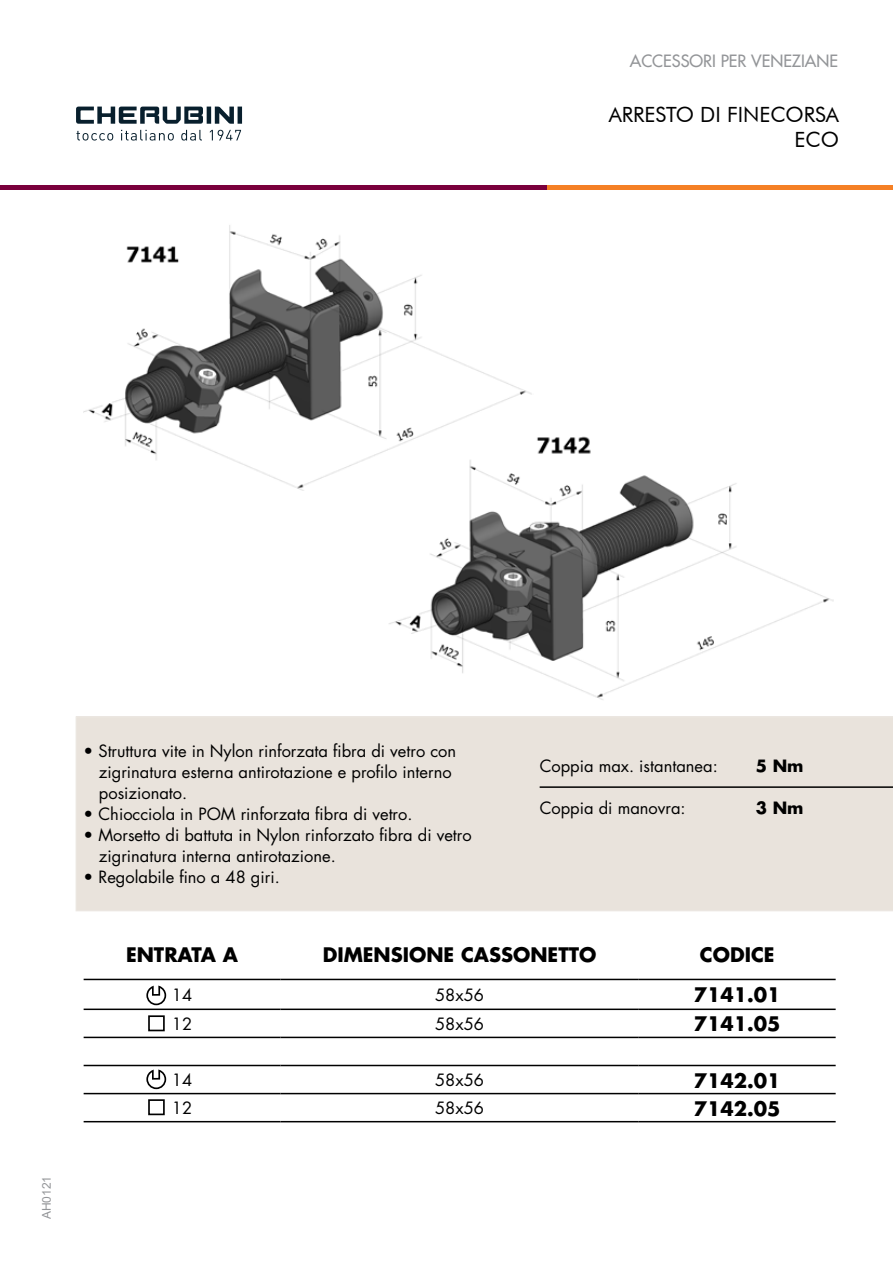
<style>
.page{position:relative;width:893px;height:1263px;background:#fff}
.page>*{position:absolute;margin:0;border:0;box-sizing:border-box;transform-origin:0 0}
.t1{font:21px/25.2px "Futura BT";color:#000;text-align:right}
.t2{font:700 19.5px "Futura Std";color:#000}
.t3{font:16.5px/21px "Futura Std";color:#000}
.t4{font:500 16.5px "Futura Std";color:#939598}
.t5{font:700 16.5px "Futura Std";color:#000}
.t6{font:12px "Arial";color:#939598}
</style>
<div class="page">
<div style="left:76px;top:717px;width:816px;height:194px;background:#e9e3dc"></div>
<svg style="left:76px;top:131px;width:37px;height:10px"></svg>
<svg style="left:121px;top:130px;width:53px;height:11px"></svg>
<svg style="left:181px;top:130px;width:21px;height:11px"></svg>
<svg style="left:210px;top:130px;width:31px;height:10px"></svg>
<hr style="left:238px;top:107px;width:4px;height:17px;background:#081f2d">
<hr style="left:207px;top:107px;width:4px;height:17px;background:#081f2d">
<svg style="left:215px;top:107px;width:19px;height:17px"></svg>
<svg style="left:76px;top:107px;width:127px;height:17px"></svg>
<hr style="left:546px;top:185px;width:346px;height:4px;background:#f58025">
<hr style="left:0;top:185px;width:546px;height:4px;background:#7a003c">
<hr style="left:84px;top:979px;width:196px;height:1px;background:#000">
<hr style="left:280px;top:979px;width:359px;height:1px;background:#000">
<hr style="left:639px;top:979px;width:197px;height:1px;background:#000">
<hr style="left:84px;top:1008px;width:196px;height:2px;background:#000">
<hr style="left:280px;top:1008px;width:359px;height:2px;background:#000">
<hr style="left:639px;top:1008px;width:197px;height:2px;background:#000">
<hr style="left:84px;top:1037px;width:196px;height:1px;background:#000">
<hr style="left:280px;top:1037px;width:359px;height:1px;background:#000">
<hr style="left:639px;top:1037px;width:197px;height:1px;background:#000">
<hr style="left:84px;top:1065px;width:196px;height:1px;background:#000">
<hr style="left:280px;top:1065px;width:359px;height:1px;background:#000">
<hr style="left:639px;top:1065px;width:197px;height:1px;background:#000">
<hr style="left:84px;top:1093px;width:196px;height:1px;background:#000">
<hr style="left:280px;top:1093px;width:359px;height:1px;background:#000">
<hr style="left:639px;top:1093px;width:197px;height:1px;background:#000">
<hr style="left:84px;top:1121px;width:196px;height:1px;background:#000">
<hr style="left:280px;top:1121px;width:359px;height:1px;background:#000">
<hr style="left:639px;top:1121px;width:197px;height:1px;background:#000">
<div style="left:148px;top:1015px;width:17px;height:16px;border:2px solid #000"></div>
<svg style="left:146px;top:985px;width:21px;height:21px"></svg>
<div style="left:148px;top:1099px;width:17px;height:16px;border:2px solid #000"></div>
<svg style="left:146px;top:1069px;width:21px;height:21px"></svg>
<hr style="left:540px;top:786px;width:353px;height:2px;background:#000">
<img style="left:84px;top:225px;width:448px;height:266px">
<img style="left:386px;top:433px;width:448px;height:267px">
<p class="t4" style="left:630px;top:50px;width:210px">ACCESSORI PER VENEZIANE</p>
<p class="t1" style="left:609px;top:101px;width:232px">ARRESTO DI FINECORSA<br>ECO</p>
<p class="t6" style="left:38px;top:1219px;width:45px;rotate:-90deg">AH0121</p>
<p class="t3" style="left:99px;top:741px;width:359px;text-indent:-15px">• Struttura vite in Nylon rinforzata fibra di vetro con zigrinatura esterna antirotazione e profilo interno posizionato.</p>
<p class="t3" style="left:84px;top:804px;width:330px">• Chiocciola in POM rinforzata fibra di vetro.</p>
<p class="t3" style="left:99px;top:825px;width:374px;text-indent:-15px">• Morsetto di battuta in Nylon rinforzato fibra di vetro zigrinatura interna antirotazione.</p>
<p class="t3" style="left:84px;top:867px;width:198px">• Regolabile fino a 48 giri.</p>
<p class="t3" style="left:540px;top:756px;width:180px">Coppia max. istantanea:</p>
<p class="t5" style="left:756px;top:755px;width:49px">5 Nm</p>
<p class="t3" style="left:540px;top:798px;width:147px">Coppia di manovra:</p>
<p class="t5" style="left:756px;top:797px;width:49px">3 Nm</p>
<p class="t2" style="left:126px;top:942px;width:113px">ENTRATA A</p>
<p class="t2" style="left:323px;top:942px;width:275px">DIMENSIONE CASSONETTO</p>
<p class="t2" style="left:700px;top:942px;width:76px">CODICE</p>
<p class="t3" style="left:172px;top:985px;width:22px">14</p>
<p class="t3" style="left:435px;top:985px;width:50px">58x56</p>
<p class="t2" style="left:694px;top:982px;width:88px">7141.01</p>
<p class="t3" style="left:172px;top:1014px;width:22px">12</p>
<p class="t3" style="left:435px;top:1014px;width:50px">58x56</p>
<p class="t2" style="left:694px;top:1011px;width:88px">7141.05</p>
<p class="t3" style="left:172px;top:1070px;width:22px">14</p>
<p class="t3" style="left:435px;top:1070px;width:50px">58x56</p>
<p class="t2" style="left:694px;top:1067px;width:88px">7142.01</p>
<p class="t3" style="left:172px;top:1098px;width:22px">12</p>
<p class="t3" style="left:435px;top:1098px;width:50px">58x56</p>
<p class="t2" style="left:694px;top:1095px;width:88px">7142.05</p>
</div>
